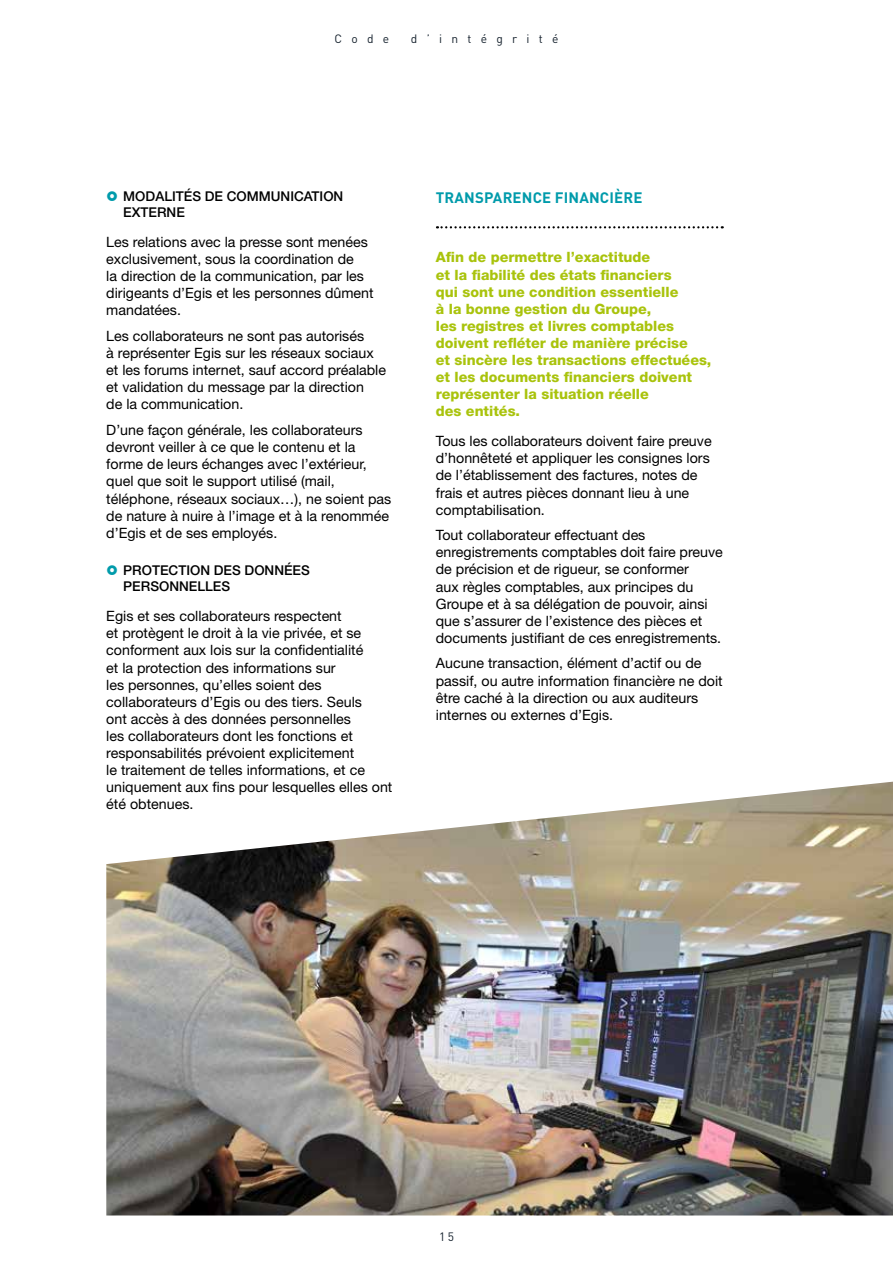
<style>
.page{position:relative;width:893px;height:1263px;background:#fff}
.page>*{position:absolute;margin:0;border:0;box-sizing:border-box;transform-origin:0 0}
.t1{font:700 15px "DIN Pro";letter-spacing:.01em;color:#009bab}
.t2{font:14.25px/17.1px "Helvetica Neue LT Pro";color:#000}
.t3{font:800 14.25px/17.1px "Helvetica Neue LT Pro";color:#a9c30c}
.t4{font:500 13.5px/16.2px "Helvetica Neue LT Pro";color:#000}
.t5{font:12px "DIN Pro";letter-spacing:.775em;color:#16222e}
</style>
<div class="page">
<svg style="left:437px;top:226px;width:286px;height:2px"></svg>
<img style="left:106px;top:782px;width:787px;height:433px">
<p class="t5" style="left:334px;top:30px;width:56px">Code</p>
<p class="t5" style="left:411px;top:30px;width:149px">d’intégrité</p>
<p class="t4" style="left:123px;top:188px;width:222px">MODALITÉS DE COMMUNICATION<br>EXTERNE</p>
<p class="t2" style="left:106px;top:233px;width:269px">Les relations avec la presse sont menées exclusivement, sous la coordination de<br>la direction de la communication, par les dirigeants d’Egis et les personnes dûment mandatées.</p>
<p class="t2" style="left:106px;top:327px;width:281px">Les collaborateurs ne sont pas autorisés<br>à représenter Egis sur les réseaux sociaux et les forums internet, sauf accord préalable et validation du message par la direction<br>de la communication.</p>
<p class="t2" style="left:106px;top:421px;width:287px">D’une façon générale, les collaborateurs devront veiller à ce que le contenu et la forme de leurs échanges avec l’extérieur, quel que soit le support utilisé (mail, téléphone, réseaux sociaux…), ne soient pas de nature à nuire à l’image et à la renommée d’Egis et de ses employés.</p>
<p class="t4" style="left:123px;top:562px;width:188px">PROTECTION DES DONNÉES<br>PERSONNELLES</p>
<p class="t2" style="left:106px;top:607px;width:288px">Egis et ses collaborateurs respectent<br>et protègent le droit à la vie privée, et se conforment aux lois sur la confidentialité<br>et la protection des informations sur<br>les personnes, qu’elles soient des collaborateurs d’Egis ou des tiers. Seuls<br>ont accès à des données personnelles<br>les collaborateurs dont les fonctions et responsabilités prévoient explicitement<br>le traitement de telles informations, et ce uniquement aux fins pour lesquelles elles ont été obtenues.</p>
<p class="t1" style="left:436px;top:186px;width:208px">TRANSPARENCE FINANCIÈRE</p>
<p class="t3" style="left:436px;top:249px;width:277px">Afin de permettre l’exactitude<br>et la fiabilité des états financiers<br>qui sont une condition essentielle<br>à la bonne gestion du Groupe,<br>les registres et livres comptables doivent refléter de manière précise<br>et sincère les transactions effectuées, et les documents financiers doivent représenter la situation réelle<br>des entités.</p>
<p class="t2" style="left:436px;top:432px;width:277px">Tous les collaborateurs doivent faire preuve d’honnêteté et appliquer les consignes lors de l’établissement des factures, notes de frais et autres pièces donnant lieu à une comptabilisation.</p>
<p class="t2" style="left:436px;top:526px;width:289px">Tout collaborateur effectuant des enregistrements comptables doit faire preuve de précision et de rigueur, se conformer<br>aux règles comptables, aux principes du Groupe et à sa délégation de pouvoir, ainsi que s’assurer de l’existence des pièces et documents justifiant de ces enregistrements.</p>
<p class="t2" style="left:436px;top:654px;width:288px">Aucune transaction, élément d’actif ou de passif, ou autre information financière ne doit être caché à la direction ou aux auditeurs internes ou externes d’Egis.</p>
<p class="t5" style="left:439px;top:1227px;width:16px">15</p>
</div>
